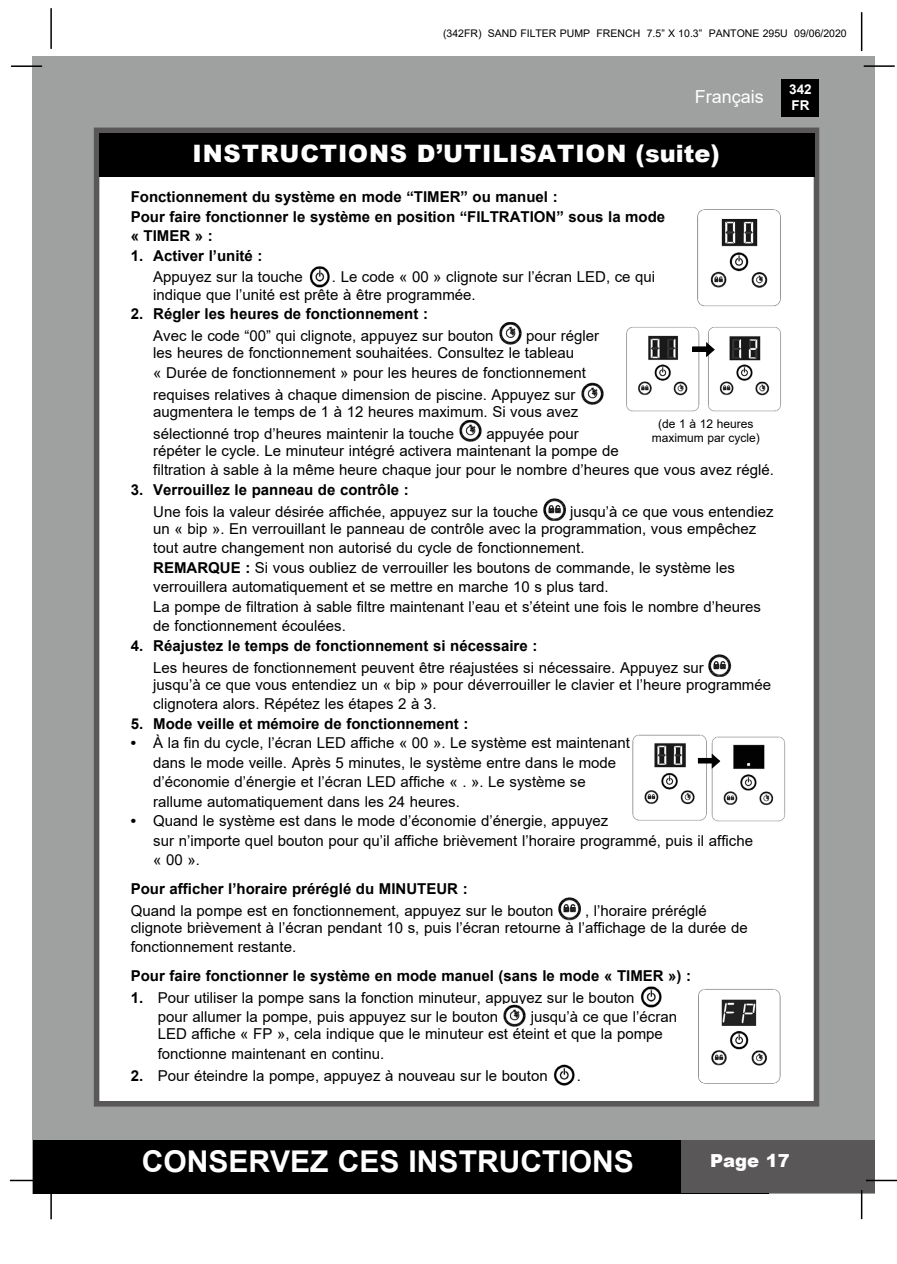
<style>
.page{position:relative;width:897px;height:1264px;background:#fff}
.page>*{position:absolute;margin:0;border:0;box-sizing:border-box;transform-origin:0 0}
.t1{font:700 30px "Arial";color:#fff}
.t2{font:900 24px "Arial";color:#fff}
.t3{font:18px "Arial";color:#fff}
.t4{font:900 18px "Arial";color:#fff}
.t5{font:15px/19.5px "Arial";color:#000}
.t6{font:700 15px/19.5px "Arial";color:#000}
.t7{font:700 13.5px/16.2px "Arial";color:#fff}
.t8{font:12px/14.4px "Arial";color:#000;text-align:center}
.t9{font:10.5px "Arial";color:#000}
.s1{font-weight:700}
</style>
<div class="page">
<div style="left:33px;top:56px;width:842px;height:1137px;background:#9fa0a0"></div>
<hr style="left:50px;top:8px;width:2px;height:41px;background:#000">
<hr style="left:860px;top:12px;width:2px;height:39px;background:#000">
<div style="left:781px;top:79px;width:38px;height:38px;background:#000"></div>
<div style="left:33px;top:1140px;width:735px;height:53px;background:#000"></div>
<div style="left:681px;top:1140px;width:194px;height:53px;background:#595757"></div>
<hr style="left:11px;top:65px;width:31px;height:2px;background:#000">
<hr style="left:863px;top:65px;width:31px;height:2px;background:#000">
<hr style="left:865px;top:1179px;width:31px;height:2px;background:#000">
<hr style="left:860px;top:1190px;width:2px;height:29px;background:#000">
<hr style="left:50px;top:1188px;width:2px;height:31px;background:#000">
<hr style="left:10px;top:1179px;width:31px;height:2px;background:#000">
<div style="left:94px;top:128px;width:725px;height:978px;background:#fff;border:6px solid #595757"></div>
<div style="left:99px;top:133px;width:715px;height:43px;background:#000"></div>
<img style="left:309px;top:266px;width:21px;height:21px">
<img style="left:499px;top:323px;width:22px;height:21px">
<img style="left:581px;top:382px;width:22px;height:23px">
<img style="left:459px;top:420px;width:23px;height:22px">
<img style="left:543px;top:498px;width:22px;height:23px">
<img style="left:708px;top:654px;width:23px;height:23px">
<img style="left:558px;top:897px;width:22px;height:23px">
<img style="left:640px;top:986px;width:22px;height:21px">
<img style="left:503px;top:1005px;width:23px;height:21px">
<img style="left:553px;top:1064px;width:22px;height:21px">
<img style="left:697px;top:209px;width:84px;height:98px">
<img style="left:626px;top:327px;width:155px;height:85px">
<div style="left:692px;top:347px;width:16px;height:4px;border:1px solid #000"></div>
<svg style="left:706px;top:342px;width:8px;height:15px"></svg>
<img style="left:698px;top:989px;width:83px;height:95px">
<img style="left:632px;top:734px;width:77px;height:87px">
<img style="left:709px;top:736px;width:77px;height:86px">
<div style="left:698px;top:758px;width:15px;height:5px;background:#000"></div>
<svg style="left:711px;top:753px;width:9px;height:15px"></svg>
<p class="t9" style="left:443px;top:26px;width:405px">(342FR) SAND FILTER PUMP FRENCH 7.5” X 10.3” PANTONE 295U 09/06/2020</p>
<p class="t3" style="left:694px;top:84px;width:71px">Français</p>
<h2 class="t2" style="left:192px;top:136px;width:30px">INSTRUCTIONS</h2>
<h2 class="t2" style="left:417px;top:136px;width:44px">D’UTILISATION</h2>
<h2 class="t2" style="left:635px;top:136px;width:85px">(SUITE)</h2>
<p class="t6" style="left:131px;top:187px;width:536px">Fonctionnement du système en mode “TIMER” ou manuel :<br>Pour faire fonctionner le système en position “FILTRATION” sous la mode « TIMER » :</p>
<p class="t6" style="left:131px;top:246px;width:133px">1. Activer l’unité :</p>
<p class="t5" style="left:153px;top:267px;width:151px">Appuyez sur la touche</p>
<p class="t5" style="left:153px;top:268px;width:503px;line-height:17.2px;text-indent:179px">. Le code « 00 » clignote sur l’écran LED, ce qui indique que l’unité est prête à être programmée.</p>
<p class="t6" style="left:131px;top:304px;width:299px">2. Régler les heures de fonctionnement :</p>
<p class="t5" style="left:153px;top:326px;width:342px">Avec le code “00” qui clignote, appuyez sur bouton</p>
<p class="t5" style="left:153px;top:327px;width:447px;line-height:17.2px;text-indent:373px">pour régler les heures de fonctionnement souhaitées. Consultez le tableau</p>
<p class="t5" style="left:153px;top:361px;width:434px;line-height:21.8px">« Durée de fonctionnement » pour les heures de fonctionnement requises relatives à chaque dimension de piscine. Appuyez sur</p>
<p class="t5" style="left:153px;top:400px;width:426px;line-height:21.8px">augmentera le temps de 1 à 12 heures maximum. Si vous avez sélectionné trop d’heures maintenir la touche</p>
<p class="t8" style="left:651px;top:416px;width:110px">(de 1 à 12 heures maximum par cycle)</p>
<p class="t5" style="left:153px;top:424px;width:467px;line-height:17.2px;text-indent:333px">appuyée pour répéter le cycle. Le minuteur intégré activera maintenant la pompe de</p>
<p class="t5" style="left:153px;top:460px;width:622px">filtration à sable à la même heure chaque jour pour le nombre d’heures que vous avez réglé.</p>
<p class="t6" style="left:131px;top:480px;width:279px">3. Verrouillez le panneau de contrôle :</p>
<p class="t5" style="left:153px;top:501px;width:386px">Une fois la valeur désirée affichée, appuyez sur la touche</p>
<p class="t5" style="left:153px;top:502px;width:622px;line-height:17.2px;text-indent:417px">jusqu’à ce que vous entendiez un « bip ». En verrouillant le panneau de contrôle avec la programmation, vous empêchez</p>
<p class="t5" style="left:153px;top:538px;width:609px">tout autre changement non autorisé du cycle de fonctionnement.<br><span class="s1">REMARQUE :</span> Si vous oubliez de verrouiller les boutons de commande, le système les verrouillera automatiquement et se mettre en marche 10 s plus tard.<br>La pompe de filtration à sable filtre maintenant l’eau et s’éteint une fois le nombre d’heures de fonctionnement écoulées.</p>
<p class="t6" style="left:131px;top:636px;width:408px">4. Réajustez le temps de fonctionnement si nécessaire :</p>
<p class="t5" style="left:153px;top:658px;width:619px;line-height:17.2px">Les heures de fonctionnement peuvent être réajustées si nécessaire. Appuyez sur<br>jusqu’à ce que vous entendiez un « bip » pour déverrouiller le clavier et l’heure programmée</p>
<p class="t5" style="left:153px;top:694px;width:285px">clignotera alors. Répétez les étapes 2 à 3.</p>
<p class="t6" style="left:131px;top:714px;width:339px">5. Mode veille et mémoire de fonctionnement :</p>
<p class="t5" style="left:153px;top:733px;width:478px;text-indent:-22px"><span class="s1">•</span> À la fin du cycle, l’écran LED affiche « 00 ». Le système est maintenant dans le mode veille. Après 5 minutes, le système entre dans le mode d’économie d’énergie et l’écran LED affiche « . ». Le système se rallume automatiquement dans les 24 heures.</p>
<p class="t5" style="left:153px;top:811px;width:601px;text-indent:-22px"><span class="s1">•</span> Quand le système est dans le mode d’économie d’énergie, appuyez<br>sur n’importe quel bouton pour qu’il affiche brièvement l’horaire programmé, puis il affiche « 00 ».</p>
<p class="t6" style="left:131px;top:879px;width:338px">Pour afficher l’horaire préréglé du MINUTEUR :</p>
<p class="t5" style="left:131px;top:900px;width:424px">Quand la pompe est en fonctionnement, appuyez sur le bouton</p>
<p class="t5" style="left:131px;top:901px;width:618px;line-height:17.2px;text-indent:454px">, l’horaire préréglé clignote brièvement à l’écran pendant 10 s, puis l’écran retourne à l’affichage de la durée de</p>
<p class="t5" style="left:131px;top:937px;width:167px">fonctionnement restante.</p>
<p class="t6" style="left:131px;top:966px;width:562px">Pour faire fonctionner le système en mode manuel (sans le mode « TIMER ») :</p>
<p class="t5" style="left:158px;top:987px;width:478px;text-indent:-27px"><span class="s1">1.</span> Pour utiliser la pompe sans la fonction minuteur, appuyez sur le bouton pour allumer la pompe, puis appuyez sur le bouton</p>
<p class="t5" style="left:158px;top:1008px;width:521px;line-height:17.2px;text-indent:373px">jusqu’à ce que l’écran<br>LED affiche « FP », cela indique que le minuteur est éteint et que la pompe</p>
<p class="t5" style="left:158px;top:1044px;width:228px">fonctionne maintenant en continu.</p>
<p class="t5" style="left:131px;top:1065px;width:418px"><span class="s1">2.</span> Pour éteindre la pompe, appuyez à nouveau sur le bouton</p>
<p class="t5" style="left:576px;top:1065px;width:6px">.</p>
<p class="t7" style="left:789px;top:81px;width:24px">342<br>FR</p>
<h1 class="t1" style="left:142px;top:1140px;width:493px">CONSERVEZ CES INSTRUCTIONS</h1>
<p class="t4" style="left:710px;top:1147px;width:81px">PAGE 17</p>
</div>
